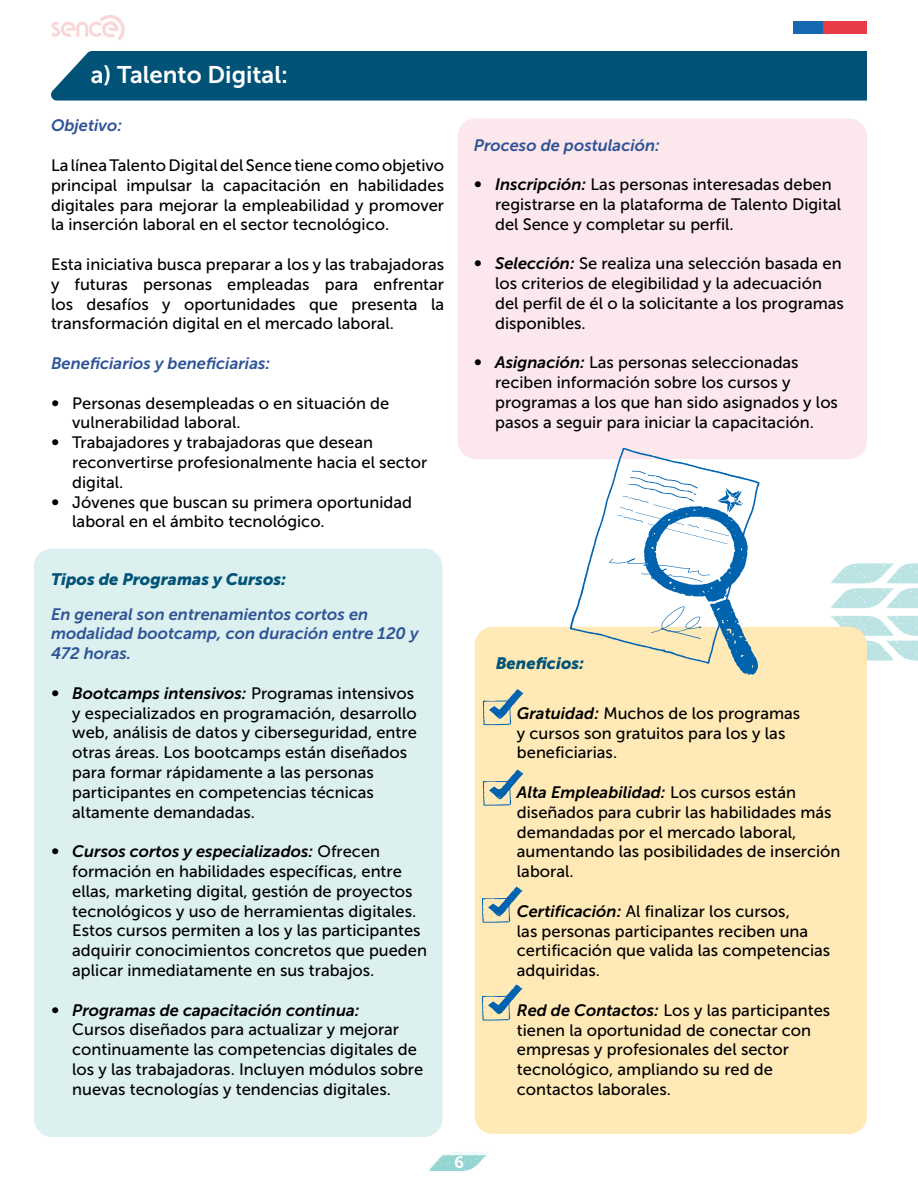
<style>
.page{position:relative;width:918px;height:1188px;background:#fff}
.page>*{position:absolute;margin:0;border:0;box-sizing:border-box;transform-origin:0 0}
.t1{font:24px "Museo Sans 700";color:#fff}
.t2{font:16.5px/19.8px "Museo Sans 500";color:#000}
.t3{font:italic 16.5px/19.8px "Museo Sans 700";color:#2f5496}
.t4{font:italic 16.5px "Museo Sans 700";color:#000}
.t5{font:italic 16.5px "Museo Sans 900";color:#015377}
.t6{font:16.5px "Museo Sans 700";color:#fff}
.s1{font-family:"Museo Sans 700";font-style:italic}
.s2{font-family:"Museo Sans 500";font-style:normal}
</style>
<div class="page">
<svg style="left:831px;top:563px;width:87px;height:45px"></svg>
<svg style="left:831px;top:616px;width:87px;height:45px"></svg>
<svg style="left:429px;top:1155px;width:58px;height:16px"></svg>
<svg style="left:51px;top:15px;width:74px;height:26px"></svg>
<div style="left:793px;top:21px;width:30px;height:13px;background:#1669b1"></div>
<div style="left:823px;top:21px;width:44px;height:13px;background:#e73c46"></div>
<div style="left:475px;top:627px;width:392px;height:507px;background:#ffe9b6;border-radius:18px"></div>
<svg style="left:483px;top:689px;width:40px;height:36px"></svg>
<svg style="left:483px;top:770px;width:40px;height:36px"></svg>
<svg style="left:482px;top:887px;width:40px;height:36px"></svg>
<svg style="left:482px;top:984px;width:40px;height:37px"></svg>
<div style="left:458px;top:118px;width:409px;height:341px;background:#fce7ec;border-radius:18px"></div>
<svg style="left:570px;top:448px;width:190px;height:227px"></svg>
<div style="left:51px;top:51px;width:816px;height:50px;background:#005377"></div>
<div style="left:34px;top:549px;width:408px;height:588px;background:#dbf0ef;border-radius:18px"></div>
<h1 class="t1" style="left:91px;top:61px;width:199px">a) Talento Digital:</h1>
<p class="t3" style="left:51px;top:116px;width:73px">Objetivo:</p>
<p class="t2" style="left:51px;top:156px;width:395px;text-align:justify">La línea Talento Digital del Sence tiene como objetivo principal impulsar la capacitación en habilidades digitales para mejorar la empleabilidad y promover la inserción laboral en el sector tecnológico.</p>
<p class="t2" style="left:51px;top:255px;width:395px;text-align:justify">Esta iniciativa busca preparar a los y las trabajadoras y futuras personas empleadas para enfrentar los desafíos y oportunidades que presenta la transformación digital en el mercado laboral.</p>
<p class="t3" style="left:51px;top:353px;width:221px">Beneficiarios y beneficiarias:</p>
<p class="t2" style="left:51px;top:393px;width:340px">∞ Personas desempleadas o en situación de</p>
<p class="t2" style="left:72px;top:413px;width:170px">vulnerabilidad laboral.</p>
<p class="t2" style="left:51px;top:433px;width:324px">∞ Trabajadores y trabajadoras que desean</p>
<p class="t2" style="left:72px;top:453px;width:356px">reconvertirse profesionalmente hacia el sector</p>
<p class="t2" style="left:72px;top:472px;width:53px">digital.</p>
<p class="t2" style="left:51px;top:492px;width:362px">∞ Jóvenes que buscan su primera oportunidad</p>
<p class="t2" style="left:72px;top:512px;width:254px">laboral en el ámbito tecnológico.</p>
<p class="t5" style="left:51px;top:570px;width:237px">Tipos de Programas y Cursos:</p>
<p class="t3" style="left:51px;top:604px;width:369px">En general son entrenamientos cortos en modalidad bootcamp, con duración entre 120 y<br>472 horas.</p>
<p class="t2" style="left:72px;top:683px;width:346px;text-indent:-21px">∞ <span class="s1">Bootcamps intensivos:</span> Programas intensivos y especializados en programación, desarrollo web, análisis de datos y ciberseguridad, entre otras áreas. Los bootcamps están diseñados para formar rápidamente a las personas participantes en competencias técnicas altamente demandadas.</p>
<p class="t4" style="left:51px;top:842px;width:331px"><span class="s2">∞</span> Cursos cortos y especializados: <span class="s2">Ofrecen</span></p>
<p class="t2" style="left:72px;top:861px;width:356px">formación en habilidades específicas, entre ellas, marketing digital, gestión de proyectos tecnológicos y uso de herramientas digitales.<br>Estos cursos permiten a los y las participantes adquirir conocimientos concretos que pueden aplicar inmediatamente en sus trabajos.</p>
<p class="t4" style="left:51px;top:1001px;width:310px"><span class="s2">∞</span> Programas de capacitación continua:</p>
<p class="t2" style="left:72px;top:1020px;width:353px">Cursos diseñados para actualizar y mejorar continuamente las competencias digitales de los y las trabajadoras. Incluyen módulos sobre nuevas tecnologías y tendencias digitales.</p>
<p class="t3" style="left:474px;top:135px;width:188px">Proceso de postulación:</p>
<p class="t2" style="left:495px;top:175px;width:348px;text-indent:-21px">∞ <span class="s1">Inscripción:</span> Las personas interesadas deben registrarse en la plataforma de Talento Digital del Sence y completar su perfil.</p>
<p class="t2" style="left:495px;top:254px;width:350px;text-indent:-21px">∞ <span class="s1">Selección:</span> Se realiza una selección basada en los criterios de elegibilidad y la adecuación del perfil de él o la solicitante a los programas disponibles.</p>
<p class="t2" style="left:495px;top:353px;width:344px;text-indent:-21px">∞ <span class="s1">Asignación:</span> Las personas seleccionadas reciben información sobre los cursos y programas a los que han sido asignados y los pasos a seguir para iniciar la capacitación.</p>
<p class="t5" style="left:496px;top:654px;width:90px">Beneficios:</p>
<p class="t2" style="left:517px;top:703px;width:285px;text-indent:-21px">∞ <span class="s1">Gratuidad:</span> Muchos de los programas y cursos son gratuitos para los y las beneficiarias.</p>
<p class="t4" style="left:496px;top:783px;width:302px"><span class="s2">∞</span> Alta Empleabilidad: <span class="s2">Los cursos están</span></p>
<p class="t2" style="left:517px;top:802px;width:325px">diseñados para cubrir las habilidades más demandadas por el mercado laboral, aumentando las posibilidades de inserción laboral.</p>
<p class="t2" style="left:517px;top:901px;width:315px;text-indent:-21px">∞ <span class="s1">Certificación:</span> Al finalizar los cursos,<br>las personas participantes reciben una certificación que valida las competencias adquiridas.</p>
<p class="t2" style="left:517px;top:1000px;width:315px;text-indent:-21px">∞ <span class="s1">Red de Contactos:</span> Los y las participantes tienen la oportunidad de conectar con empresas y profesionales del sector tecnológico, ampliando su red de contactos laborales.</p>
<p class="t6" style="left:454px;top:1153px;width:11px">6</p>
</div>
